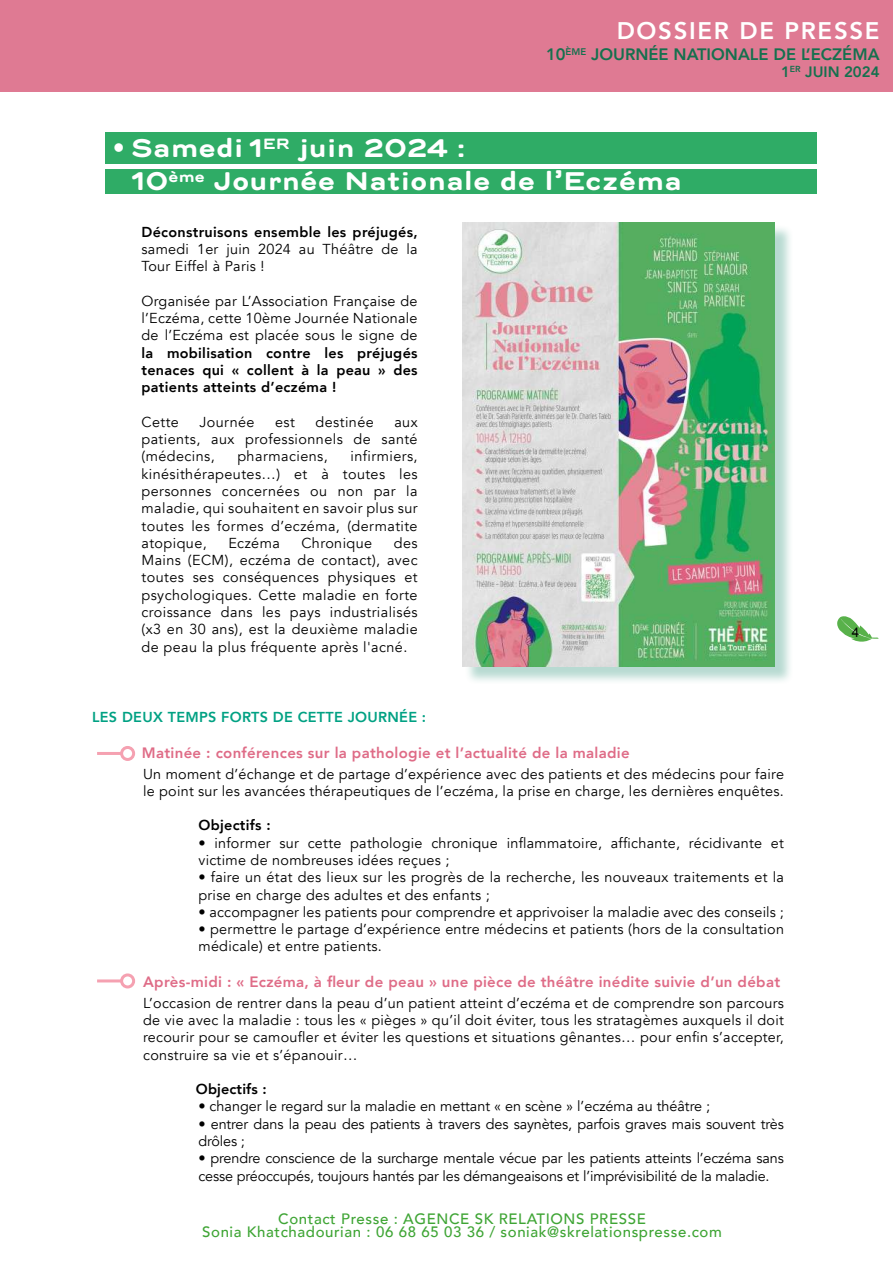
<style>
.page{position:relative;width:893px;height:1263px;background:#fff}
.page>*{position:absolute;margin:0;border:0;box-sizing:border-box;transform-origin:0 0}
.t1{font:700 24px/33px "Trio Grotesk";letter-spacing:-.025em;color:#fff}
.t2{font:800 24px "Avenir";letter-spacing:.07em;color:#fff}
.t3{font:800 16.5px "Avenir";color:#15704e}
.t4{font:800 15px "Avenir";letter-spacing:.02em;color:#df6c87}
.t5{font:500 15px/13.5px "Avenir";letter-spacing:.04em;color:#3fa535;text-align:center}
.t6{font:800 15px "Avenir";color:#15704e}
.t7{font:14.4px/17.2px "Avenir";letter-spacing:.02em;color:#000}
.t8{font:14.4px/17.2px "Avenir";letter-spacing:-.01em;color:#000}
.t9{font:800 14.4px/17.2px "Avenir";letter-spacing:.02em;color:#000;text-align:justify}
.t10{font:14.4px "Avenir";color:#000}
.t11{font:800 14.4px "Avenir";letter-spacing:.02em;color:#00a183}
.t12{font:13.5px "Arial";color:#000}
.s1{font-family:"Avenir";font-weight:800}
</style>
<div class="page">
<svg style="left:837px;top:616px;width:42px;height:26px"></svg>
<div style="left:0;top:0;width:893px;height:92px;background:#df7a93"></div>
<div style="left:464px;top:225px;width:330px;height:460px;background:#268f75;opacity:.33"></div>
<img style="left:462px;top:222px;width:313px;height:444px">
<div style="left:105px;top:132px;width:711px;height:32px;background:#2fac66"></div>
<div style="left:105px;top:169px;width:711px;height:24px;background:#2fac66"></div>
<hr style="left:97px;top:752px;width:25px;height:3px;background:#f5a1b1">
<div style="left:120px;top:746px;width:15px;height:15px;border:3px solid #f5a1b1;border-radius:50%"></div>
<hr style="left:97px;top:979px;width:25px;height:3px;background:#f5a1b1">
<div style="left:120px;top:973px;width:15px;height:15px;border:3px solid #f5a1b1;border-radius:50%"></div>
<h1 class="t2" style="left:617px;top:12px;width:264px">DOSSIER DE PRESSE</h1>
<p class="t3" style="left:546px;top:42px;width:335px">10<sup>ÈME</sup> JOURNÉE NATIONALE DE L’ECZÉMA</p>
<p class="t6" style="left:781px;top:60px;width:100px">1<sup>ER</sup> JUIN 2024</p>
<h1 class="t1" style="left:132px;top:130px;width:552px;text-indent:-19px"><span class="s1">•</span> Samedi 1<sup>ER</sup> juin 2024 :<br>10<sup>ème</sup> Journée Nationale de l’Eczéma</h1>
<p class="t9" style="left:141px;top:223px;width:278px">Déconstruisons ensemble les préjugés,</p>
<p class="t7" style="left:141px;top:241px;width:278px">samedi 1er juin 2024 au Théâtre de la<br>Tour Eiffel à Paris !</p>
<p class="t7" style="left:141px;top:293px;width:278px;text-align:justify">Organisée par L’Association Française de l’Eczéma, cette 10ème Journée Nationale de l’Eczéma est placée sous le signe de</p>
<p class="t9" style="left:141px;top:344px;width:278px">la mobilisation contre les préjugés tenaces qui « collent à la peau » des patients atteints d’eczéma !</p>
<p class="t7" style="left:141px;top:413px;width:39px">Cette</p>
<p class="t7" style="left:199px;top:413px;width:57px">Journée</p>
<p class="t7" style="left:275px;top:413px;width:21px">est</p>
<p class="t7" style="left:316px;top:413px;width:60px">destinée</p>
<p class="t7" style="left:141px;top:413px;width:278px;text-align:justify;text-indent:253px">aux patients, aux professionnels de santé (médecins,</p>
<p class="t7" style="left:141px;top:448px;width:278px;text-align:justify;text-indent:209px">infirmiers, kinésithérapeutes…) et à toutes les personnes concernées ou non par la maladie, qui souhaitent en savoir plus sur toutes les formes d’eczéma, (dermatite atopique,</p>
<p class="t7" style="left:237px;top:448px;width:92px">pharmaciens,</p>
<p class="t7" style="left:141px;top:534px;width:278px;text-align:justify;text-indent:252px">des Mains (ECM), eczéma de contact), avec toutes ses conséquences physiques et psychologiques. Cette maladie en forte croissance dans les pays industrialisés (x3 en 30 ans), est la deuxième maladie de peau la plus fréquente après l'acné.</p>
<p class="t7" style="left:228px;top:534px;width:53px">Eczéma</p>
<p class="t7" style="left:301px;top:534px;width:72px">Chronique</p>
<p class="t11" style="left:92px;top:706px;width:336px">LES DEUX TEMPS FORTS DE CETTE JOURNÉE :</p>
<p class="t4" style="left:142px;top:741px;width:489px">Matinée : conférences sur la pathologie et l’actualité de la maladie</p>
<p class="t7" style="left:143px;top:765px;width:642px">Un moment d’échange et de partage d’expérience avec des patients et des médecins pour faire le point sur les avancées thérapeutiques de l’eczéma, la prise en charge, les dernières enquêtes.</p>
<p class="t9" style="left:198px;top:817px;width:74px">Objectifs :</p>
<p class="t7" style="left:198px;top:834px;width:587px">• informer sur cette pathologie chronique inflammatoire, affichante, récidivante et victime de nombreuses idées reçues ;</p>
<p class="t7" style="left:198px;top:869px;width:587px">• faire un état des lieux sur les progrès de la recherche, les nouveaux traitements et la prise en charge des adultes et des enfants ;</p>
<p class="t7" style="left:198px;top:903px;width:587px">• accompagner les patients pour comprendre et apprivoiser la maladie avec des conseils ;</p>
<p class="t7" style="left:198px;top:921px;width:587px">• permettre le partage d’expérience entre médecins et patients (hors de la consultation médicale) et entre patients.</p>
<p class="t4" style="left:143px;top:970px;width:639px">Après-midi : « Eczéma, à fleur de peau » une pièce de théâtre inédite suivie d’un débat</p>
<p class="t7" style="left:143px;top:994px;width:642px;text-align:justify">L’occasion de rentrer dans la peau d’un patient atteint d’eczéma et de comprendre son parcours de vie avec la maladie : tous les « pièges » qu’il doit éviter, tous les stratagèmes auxquels il doit recourir pour se camoufler et éviter les questions et situations gênantes… pour enfin s’accepter, construire sa vie et s’épanouir…</p>
<p class="t9" style="left:196px;top:1080px;width:72px">Objectifs :</p>
<p class="t10" style="left:198px;top:1098px;width:513px">• changer le regard sur la maladie en mettant « en scène » l’eczéma au théâtre ;</p>
<p class="t8" style="left:198px;top:1115px;width:587px">• entrer dans la peau des patients à travers des saynètes, parfois graves mais souvent très drôles ;</p>
<p class="t8" style="left:198px;top:1150px;width:587px">• prendre conscience de la surcharge mentale vécue par les patients atteints l’eczéma sans cesse préoccupés, toujours hantés par les démangeaisons et l’imprévisibilité de la maladie.</p>
<p class="t5" style="left:202px;top:1211px;width:521px">Contact Presse : AGENCE SK RELATIONS PRESSE<br>Sonia Khatchadourian : 06 68 65 03 36 / soniak@skrelationspresse.com</p>
<p class="t12" style="left:852px;top:623px;width:9px">4</p>
</div>
